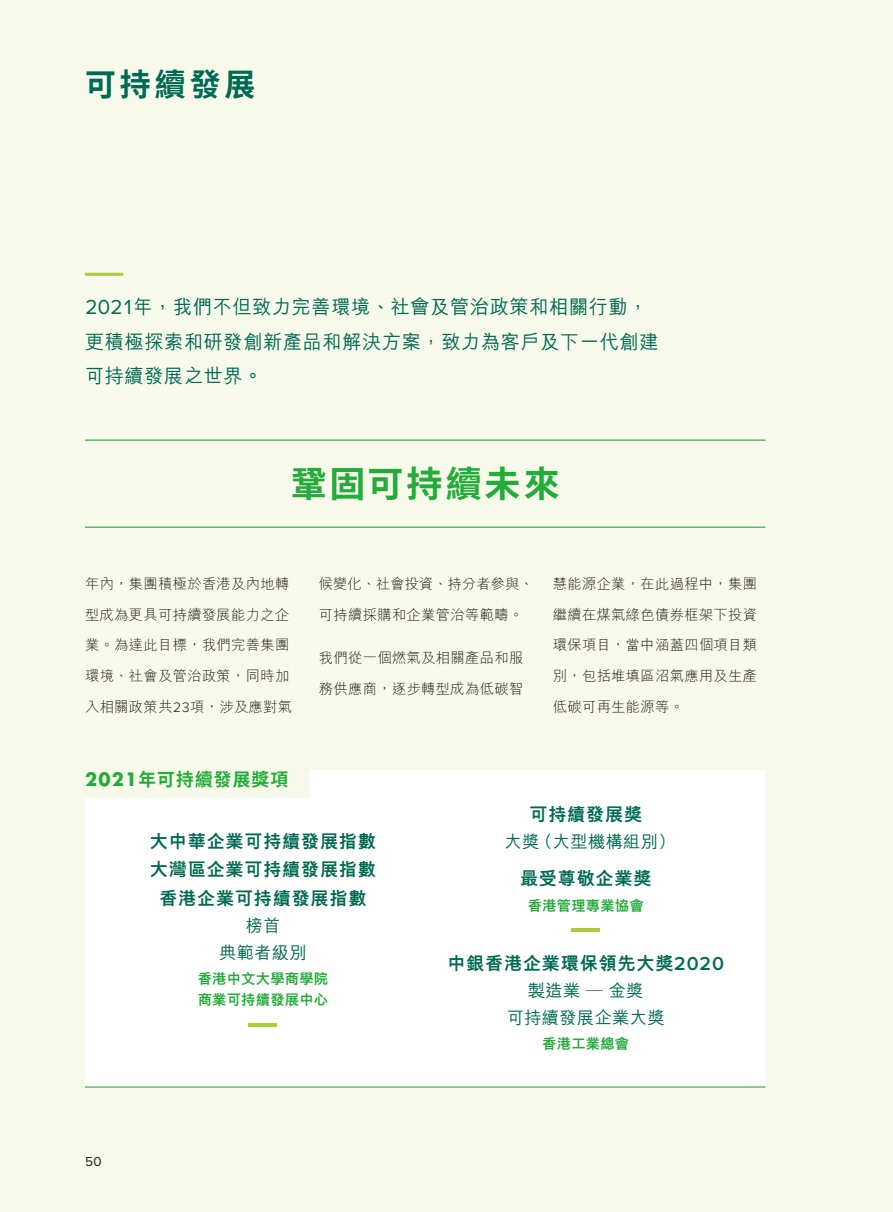
<style>
.page{position:relative;width:893px;height:1212px;background:#f7faeb}
.page>*{position:absolute;margin:0;border:0;box-sizing:border-box;transform-origin:0 0}
.t1{font:700 36px "Noto Sans HK";letter-spacing:.08em;color:#23ac39}
.t2{font:700 31.5px "Noto Sans HK";letter-spacing:.13em;color:#006a54}
.t3{font:700 21.45px "Futura Std";color:#aace37;scale:2.69 1}
.t4{font:500 19.5px/34.5px "M Hei HK";letter-spacing:.035em;color:#006a54}
.t5{font:800 18px/28.5px "M Hei HK";letter-spacing:.05em;color:#006a54;text-align:center}
.t6{font:700 18px "Noto Sans HK";letter-spacing:.07em;color:#23ac39}
.t7{font:500 17.25px/27px "M Hei HK";letter-spacing:.02em;color:#006a54;text-align:center}
.t8{font:300 14.25px/30.8px "M Hei HK";letter-spacing:.025em;color:#231916}
.t9{font:800 14.25px/21px "M Hei HK";letter-spacing:.02em;color:#23ac39}
.t10{font:13.5px "Proxima Nova";color:#231916}
.s1{font-family:"Proxima Nova";font-weight:400;font-size:21px}
.s2{font-family:"Proxima Nova"}
.s3{font-family:"Futura Std"}
.s4{font-family:"Proxima Nova";font-weight:600;font-size:19.5px}
</style>
<div class="page">
<div style="left:85px;top:770px;width:680px;height:317px;background:#fff"></div>
<hr style="left:85px;top:1086px;width:680px;height:1px;background:#23ac39">
<hr style="left:85px;top:273px;width:38px;height:3px;background:#aace37">
<hr style="left:85px;top:527px;width:680px;height:1px;background:#23ac39">
<hr style="left:85px;top:440px;width:680px;height:1px;background:#23ac39">
<div style="left:85px;top:765px;width:224px;height:33px;background:#f7faeb"></div>
<h2 class="t2" style="left:85px;top:66px;width:172px">可持續發展</h2>
<h3 class="t4" style="left:85px;top:288px;width:575px"><span class="s1">2021</span>年，我們不但致力完善環境、社會及管治政策和相關行動，更積極探索和研發創新產品和解決方案，致力為客戶及下一代創建可持續發展之世界。</h3>
<h1 class="t1" style="left:291px;top:464px;width:271px">鞏固可持續未來</h1>
<p class="t8" style="left:85px;top:568px;width:209px">年內，集團積極於香港及內地轉型成為更具可持續發展能力之企業。為達此目標，我們完善集團環境、社會及管治政策，同時加入相關政策共<span class="s2">23</span>項，涉及應對氣</p>
<p class="t8" style="left:319px;top:568px;width:216px">候變化、社會投資、持分者參與、可持續採購和企業管治等範疇。</p>
<p class="t8" style="left:319px;top:642px;width:206px">我們從一個燃氣及相關產品和服務供應商，逐步轉型成為低碳智</p>
<p class="t6" style="left:85px;top:769px;width:205px"><span class="s3">2021</span>年可持續發展獎項</p>
<p class="t8" style="left:553px;top:568px;width:206px;text-align:justify">慧能源企業，在此過程中，集團繼續在煤氣綠色債券框架下投資環保項目，當中涵蓋四個項目類別，包括堆填區沼氣應用及生產低碳可再生能源等。</p>
<p class="t5" style="left:150px;top:827px;width:227px">大中華企業可持續發展指數大灣區企業可持續發展指數香港企業可持續發展指數</p>
<p class="t7" style="left:219px;top:911px;width:89px">榜首<br>典範者級別</p>
<p class="t9" style="left:198px;top:968px;width:132px">香港中文大學商學院商業可持續發展中心</p>
<h3 class="t3" style="left:248px;top:1010px;width:12px">–</h3>
<p class="t10" style="left:85px;top:1151px;width:18px">50</p>
<p class="t5" style="left:529px;top:800px;width:114px">可持續發展獎</p>
<p class="t7" style="left:504px;top:827px;width:173px">大獎（大型機構組別）</p>
<p class="t5" style="left:520px;top:864px;width:133px">最受尊敬企業獎</p>
<p class="t9" style="left:528px;top:894px;width:117px">香港管理專業協會</p>
<h3 class="t3" style="left:571px;top:915px;width:12px">–</h3>
<p class="t5" style="left:447px;top:949px;width:278px">中銀香港企業環保領先大獎<span class="s4">2020</span></p>
<p class="t7" style="left:507px;top:976px;width:160px">製造業 — 金獎<br>可持續發展企業大獎</p>
<p class="t9" style="left:542px;top:1033px;width:88px">香港工業總會</p>
</div>
